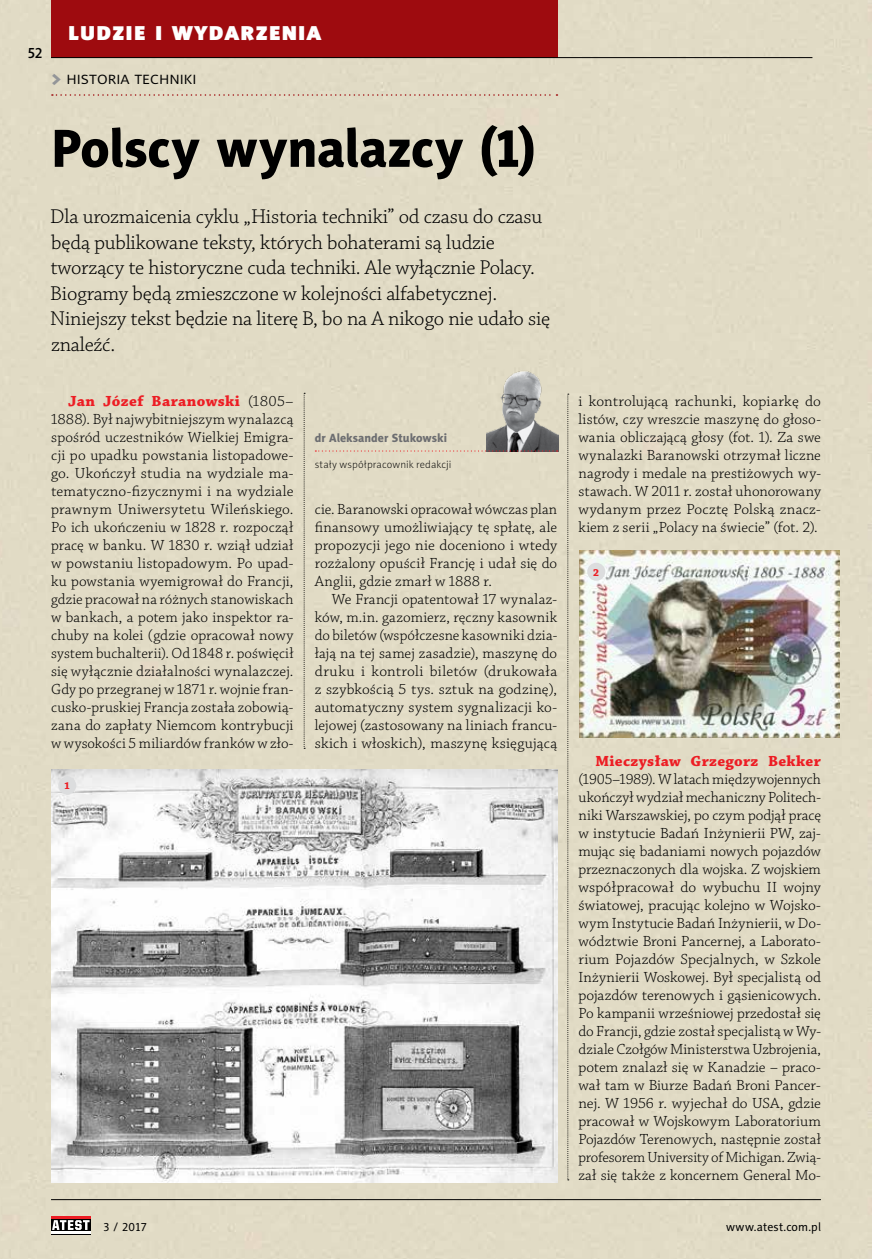
<style>
.page{position:relative;width:872px;height:1259px;background:#e1dbc5}
.page>*{position:absolute;margin:0;border:0;box-sizing:border-box;transform-origin:0 0}
.t1{font:54px "Naomi Sans EFN Heavy";letter-spacing:-.01em;color:#000}
.t2{font:27px "Naomi Sans EFN Black";letter-spacing:.03em;color:#fff}
.t3{font:300 21px/25.5px "Chaparral Pro";letter-spacing:-.01em;color:#000}
.t4{font:18px "Naomi Sans EFN Light";color:#000}
.t5{font:300 15.45px/18px "Chaparral Pro";letter-spacing:.01em;color:#000;text-align:justify}
.t6{font:700 15.45px "Chaparral Pro";letter-spacing:.02em;color:#ed1d24}
.t7{font:15px "Naomi Sans EFN Medium";color:#000}
.t8{font:12px "Naomi Sans EFN";letter-spacing:.015em;color:#000}
.t9{font:12px "Naomi Sans EFN Heavy";color:#6d6e71}
.t10{font:700 10.65px "Chaparral Pro";color:#ed1d24}
.t11{font:10.5px "Naomi Sans EFN Thin";letter-spacing:.015em;color:#000}
.s1{font-family:"Naomi Sans EFN Black";color:#939598}
.s2{font-weight:700;color:#ed1d24}
</style>
<div class="page">
<div style="left:51px;top:0;width:506px;height:58px;background:#9e0b0f"></div>
<svg style="left:52px;top:94px;width:505px;height:2px"></svg>
<svg style="left:567px;top:394px;width:2px;height:786px;background:#b4af9e"></svg>
<svg style="left:304px;top:393px;width:1px;height:356px"></svg>
<hr style="left:51px;top:57px;width:761px;height:1px;background:#000">
<img style="left:486px;top:370px;width:72px;height:81px">
<svg style="left:315px;top:450px;width:242px;height:1px"></svg>
<img style="left:579px;top:551px;width:260px;height:186px">
<img style="left:51px;top:769px;width:506px;height:413px">
<div style="left:587px;top:563px;width:18px;height:18px;background:#dcddde;border-radius:50%"></div>
<div style="left:58px;top:776px;width:18px;height:18px;background:#dcddde;border-radius:50%"></div>
<hr style="left:51px;top:1199px;width:770px;height:1px;background:#000">
<div style="left:51px;top:1218px;width:40px;height:13px;background:#000"></div>
<hr style="left:51px;top:1231px;width:40px;height:2px;background:#fff">
<hr style="left:51px;top:1216px;width:40px;height:2px;background:#ed1d24">
<hr style="left:51px;top:1233px;width:40px;height:1px;background:#000">
<svg style="left:52px;top:1220px;width:38px;height:10px"></svg>
<p class="t7" style="left:28px;top:44px;width:16px">52</p>
<h2 class="t2" style="left:68px;top:15px;width:255px">ludzie i wydarzenia</h2>
<p class="t4" style="left:51px;top:67px;width:147px"><span class="s1">&gt;</span> historia techniki</p>
<h1 class="t1" style="left:51px;top:116px;width:486px">Polscy wynalazcy (1)</h1>
<p class="t3" style="left:50px;top:205px;width:501px">Dla urozmaicenia cyklu „Historia techniki” od czasu do czasu będą publikowane teksty, których bohaterami są ludzie tworzący te historyczne cuda techniki. Ale wyłącznie Polacy.<br>Biogramy będą zmieszczone w kolejności alfabetycznej.<br>Niniejszy tekst będzie na literę B, bo na A nikogo nie udało się znaleźć.</p>
<p class="t5" style="left:51px;top:393px;width:244px;text-indent:17px"><span class="s2">Jan Józef Baranowski</span> (1805– 1888). Był najwybitniejszym wynalazcą spośród uczestników Wielkiej Emigra&shy;cji po upadku powstania listopadowe&shy;go. Ukończył studia na wydziale ma&shy;tematyczno-fizycznymi i na wydziale prawnym Uniwersytetu Wileńskiego.<br>Po ich ukończeniu w 1828 r. rozpoczął pracę w banku. W 1830 r. wziął udział w powstaniu listopadowym. Po upad&shy;ku powstania wyemigrował do Francji, gdzie pracował na różnych stanowiskach w bankach, a potem jako inspektor ra&shy;chuby na kolei (gdzie opracował nowy system buchalterii). Od 1848 r. poświęcił się wyłącznie działalności wynalazczej.<br>Gdy po przegranej w 1871 r. wojnie fran&shy;cusko-pruskiej Francja została zobowią&shy;zana do zapłaty Niemcom kontrybucji w wysokości 5 miliardów franków w zło-</p>
<p class="t10" style="left:65px;top:780px;width:7px">1</p>
<p class="t9" style="left:315px;top:430px;width:134px">dr Aleksander Stukowski</p>
<p class="t11" style="left:315px;top:459px;width:138px">stały współpracownik redakcji</p>
<p class="t5" style="left:315px;top:501px;width:244px">cie. Baranowski opracował wówczas plan finansowy umożliwiający tę spłatę, ale propozycji jego nie doceniono i wtedy rozżalony opuścił Francję i udał się do Anglii, gdzie zmarł w 1888 r.</p>
<p class="t5" style="left:315px;top:591px;width:244px;text-indent:17px">We Francji opatentował 17 wynalaz&shy;ków, m.in. gazomierz, ręczny kasownik do biletów (współczesne kasowniki dzia&shy;łają na tej samej zasadzie), maszynę do druku i kontroli biletów (drukowała z szybkością 5 tys. sztuk na godzinę), automatyczny system sygnalizacji ko&shy;lejowej (zastosowany na liniach francu&shy;skich i włoskich), maszynę księgującą</p>
<p class="t5" style="left:578px;top:393px;width:244px">i kontrolującą rachunki, kopiarkę do listów, czy wreszcie maszynę do głoso&shy;wania obliczającą głosy (fot. 1). Za swe wynalazki Baranowski otrzymał liczne nagrody i medale na prestiżowych wy&shy;stawach. W 2011 r. został uhonorowany wydanym przez Pocztę Polską znacz&shy;kiem z serii „Polacy na świecie” (fot. 2).</p>
<p class="t10" style="left:593px;top:566px;width:7px">2</p>
<p class="t6" style="left:595px;top:752px;width:227px">Mieczysław Grzegorz Bekker</p>
<p class="t5" style="left:578px;top:771px;width:244px">(1905–1989). W latach międzywojennych ukończył wydział mechaniczny Politech&shy;niki Warszawskiej, po czym podjął pracę w instytucie Badań Inżynierii PW, zaj&shy;mując się badaniami nowych pojazdów przeznaczonych dla wojska. Z wojskiem współpracował do wybuchu II wojny światowej, pracując kolejno w Wojsko&shy;wym Instytucie Badań Inżynierii, w Do&shy;wództwie Broni Pancernej, a Laborato&shy;rium Pojazdów Specjalnych, w Szkole Inżynierii Woskowej. Był specjalistą od pojazdów terenowych i gąsienicowych.<br>Po kampanii wrześniowej przedostał się do Francji, gdzie został specjalistą w Wy&shy;dziale Czołgów Ministerstwa Uzbrojenia, potem znalazł się w Kanadzie – praco&shy;wał tam w Biurze Badań Broni Pancer&shy;nej. W 1956 r. wyjechał do USA, gdzie pracował w Wojskowym Laboratorium Pojazdów Terenowych, następnie został profesorem University of Michigan. Zwią&shy;zał się także z koncernem General Mo-</p>
<p class="t8" style="left:103px;top:1220px;width:45px">3 / 2017</p>
<p class="t8" style="left:726px;top:1220px;width:96px">www.atest.com.pl</p>
</div>
